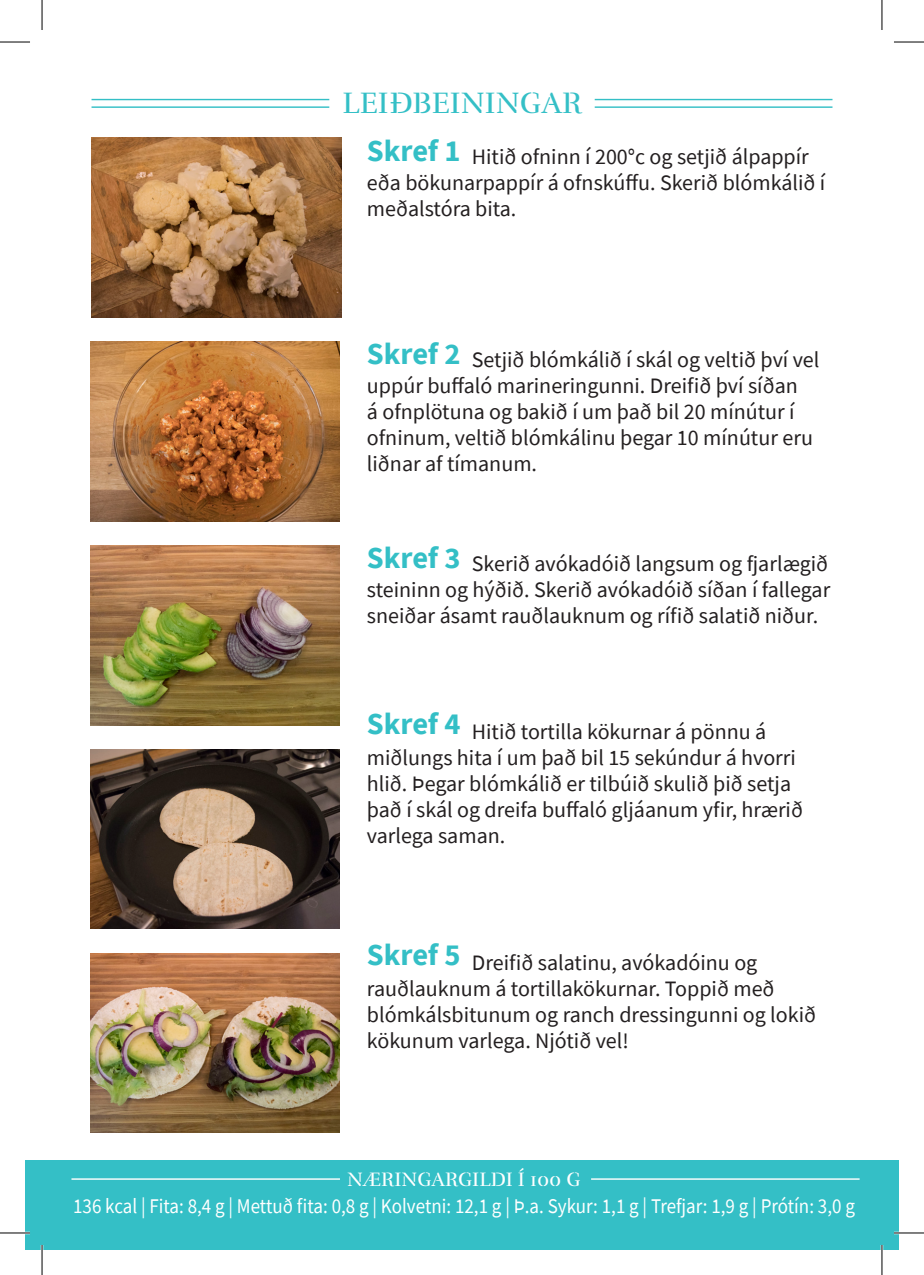
<style>
.page{position:relative;width:924px;height:1275px;background:#fff}
.page>*{position:absolute;margin:0;border:0;box-sizing:border-box;transform-origin:0 0}
.t1{font:700 30.4px "Source Sans Pro";letter-spacing:-.005em;color:#34bfc6}
.t2{font:30.4px "Rufina Stencil Regular";color:#34bfc6}
.Paragraph_Style_1{font:22px/26px "Source Sans Pro";color:#231f20}
.t3{font:20.8px "Source Sans Pro";color:#fff;scale:.91 1}
.t4{font:20px "Rufina Stencil Regular";color:#fff}
</style>
<div class="page">
<div style="left:25px;top:1161px;width:873px;height:89px;background:#34bfc6"></div>
<hr style="left:91px;top:99px;width:238px;height:1px;background:#34bfc6">
<hr style="left:91px;top:106px;width:238px;height:2px;background:#34bfc6">
<hr style="left:594px;top:99px;width:238px;height:1px;background:#34bfc6">
<hr style="left:594px;top:106px;width:238px;height:2px;background:#34bfc6">
<hr style="left:71px;top:1178px;width:269px;height:1px;background:#fff">
<hr style="left:591px;top:1178px;width:268px;height:1px;background:#fff">
<img style="left:91px;top:137px;width:250px;height:180px">
<img style="left:90px;top:341px;width:250px;height:180px">
<img style="left:90px;top:545px;width:250px;height:180px">
<img style="left:90px;top:749px;width:250px;height:180px">
<img style="left:90px;top:953px;width:250px;height:179px">
<hr style="left:0;top:1231px;width:30px;height:3px;background:#fff">
<hr style="left:893px;top:1231px;width:30px;height:3px;background:#fff">
<hr style="left:41px;top:1245px;width:2px;height:30px;background:#fff">
<hr style="left:880px;top:1245px;width:2px;height:30px;background:#fff">
<hr style="left:0;top:42px;width:30px;height:1px;background:#000">
<hr style="left:893px;top:42px;width:30px;height:1px;background:#000">
<hr style="left:0;top:1232px;width:30px;height:1px;background:#000">
<hr style="left:893px;top:1232px;width:30px;height:1px;background:#000">
<hr style="left:42px;top:0;width:1px;height:30px;background:#000">
<hr style="left:42px;top:1245px;width:1px;height:30px;background:#000">
<hr style="left:881px;top:0;width:1px;height:30px;background:#000">
<hr style="left:881px;top:1245px;width:1px;height:30px;background:#000">
<p class="t2" style="left:342px;top:85px;width:241px">LEIÐBEININGAR</p>
<p class="t1" style="left:367px;top:130px;width:95px">Skref 1</p>
<p class="Paragraph_Style_1" style="left:367px;top:144px;width:459px;text-indent:105px">Hitið ofninn í 200°c og setjið álpappír eða bökunarpappír á ofnskúffu. Skerið blómkálið í meðalstóra bita.</p>
<p class="t1" style="left:367px;top:333px;width:95px">Skref 2</p>
<p class="Paragraph_Style_1" style="left:367px;top:347px;width:454px;text-indent:105px">Setjið blómkálið í skál og veltið því vel uppúr buffaló marineringunni. Dreifið því síðan<br>á ofnplötuna og bakið í um það bil 20 mínútur í ofninum, veltið blómkálinu þegar 10 mínútur eru liðnar af tímanum.</p>
<p class="t1" style="left:367px;top:537px;width:95px">Skref 3</p>
<p class="Paragraph_Style_1" style="left:367px;top:550px;width:464px;text-align:justify;text-indent:105px">Skerið avókadóið langsum og fjarlægið steininn og hýðið. Skerið avókadóið síðan í fallegar sneiðar ásamt rauðlauknum og rífið salatið niður.</p>
<p class="t1" style="left:367px;top:703px;width:95px">Skref 4</p>
<p class="Paragraph_Style_1" style="left:367px;top:719px;width:437px;text-indent:105px">Hitið tortilla kökurnar á pönnu á miðlungs hita í um það bil 15 sekúndur á hvorri hlið. Þegar blómkálið er tilbúið skulið þið setja það í skál og dreifa buffaló gljáanum yfir, hrærið varlega saman.</p>
<p class="t1" style="left:367px;top:934px;width:95px">Skref 5</p>
<p class="Paragraph_Style_1" style="left:367px;top:949px;width:450px;text-indent:105px">Dreifið salatinu, avókadóinu og rauðlauknum á tortillakökurnar. Toppið með blómkálsbitunum og ranch dressingunni og lokið kökunum varlega. Njótið vel!</p>
<p class="t4" style="left:347px;top:1166px;width:235px">NÆRINGARGILDI Í 100 G</p>
<p class="t3" style="left:73px;top:1193px;width:860px">136 kcal | Fita: 8,4 g | Mettuð fita: 0,8 g | Kolvetni: 12,1 g | Þ.a. Sykur: 1,1 g | Trefjar: 1,9 g | Prótín: 3,0 g</p>
</div>
